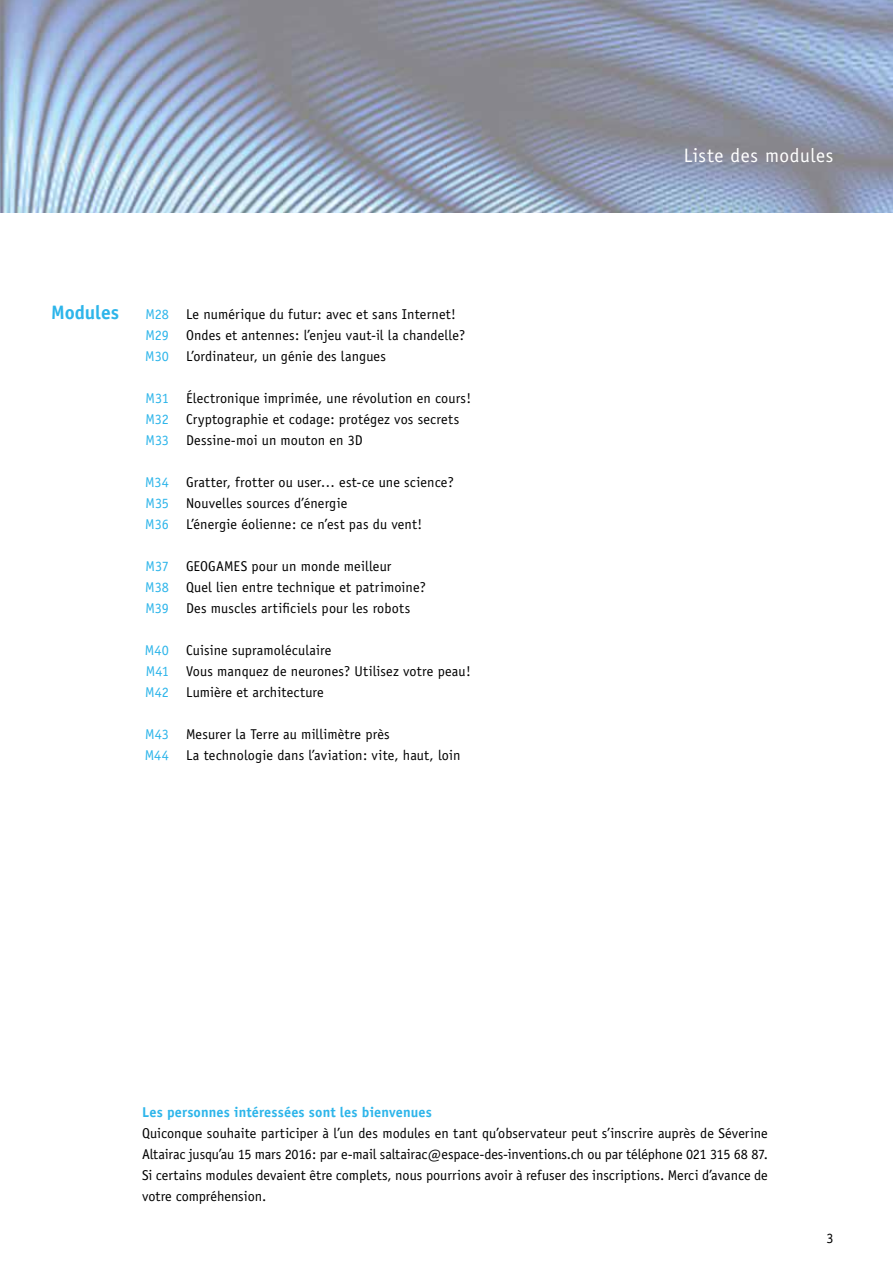
<style>
.page{position:relative;width:893px;height:1263px;background:#fff}
.page>*{position:absolute;margin:0;border:0;box-sizing:border-box;transform-origin:0 0}
.t1{font:19.5px "Officina Sans";letter-spacing:.025em;color:#fff}
.t2{font:700 19.5px "Officina Sans";color:#2db5ea}
.t3{font:14.25px/21px "Officina Sans";letter-spacing:.01em;color:#000}
.t4{font:700 14.25px "Officina Sans";letter-spacing:.01em;color:#2db5ea}
.s1{color:#2db5ea}
</style>
<div class="page">
<img style="left:0;top:0;width:893px;height:213px">
<h1 class="t2" style="left:51px;top:300px;width:69px">Modules</h1>
<p class="t3" style="left:145px;top:303px;width:322px"><span class="s1">M28</span> Le numérique du futur: avec et sans Internet!<br><span class="s1">M29</span> Ondes et antennes: l’enjeu vaut-il la chandelle?<br><span class="s1">M30</span> L’ordinateur, un génie des langues</p>
<p class="t3" style="left:145px;top:387px;width:327px"><span class="s1">M31</span> Électronique imprimée, une révolution en cours!<br><span class="s1">M32</span> Cryptographie et codage: protégez vos secrets<br><span class="s1">M33</span> Dessine-moi un mouton en 3D</p>
<p class="t3" style="left:145px;top:471px;width:310px"><span class="s1">M34</span> Gratter, frotter ou user… est-ce une science?<br><span class="s1">M35</span> Nouvelles sources d’énergie<br><span class="s1">M36</span> L’énergie éolienne: ce n’est pas du vent!</p>
<p class="t3" style="left:145px;top:555px;width:282px"><span class="s1">M37</span> GEOGAMES pour un monde meilleur<br><span class="s1">M38</span> Quel lien entre technique et patrimoine?<br><span class="s1">M39</span> Des muscles artificiels pour les robots</p>
<p class="t3" style="left:145px;top:639px;width:327px"><span class="s1">M40</span> Cuisine supramoléculaire<br><span class="s1">M41</span> Vous manquez de neurones? Utilisez votre peau!<br><span class="s1">M42</span> Lumière et architecture</p>
<p class="t3" style="left:145px;top:723px;width:317px"><span class="s1">M43</span> Mesurer la Terre au millimètre près<br><span class="s1">M44</span> La technologie dans l’aviation: vite, haut, loin</p>
<h1 class="t1" style="left:684px;top:144px;width:151px">Liste des modules</h1>
<h1 class="t1" style="left:774px;top:144px;width:60px">Module</h1>
<p class="t4" style="left:142px;top:1103px;width:291px">Les personnes intéressées sont les bienvenues</p>
<p class="t3" style="left:142px;top:1122px;width:627px;text-align:justify">Quiconque souhaite participer à l’un des modules en tant qu’observateur peut s’inscrire auprès de Séverine Altairac jusqu’au 15 mars 2016: par e-mail saltairac@espace-des-inventions.ch ou par téléphone 021 315 68 87.<br>Si certains modules devaient être complets, nous pourrions avoir à refuser des inscriptions. Merci d’avance de votre compréhension.</p>
<p class="t3" style="left:826px;top:1227px;width:9px">3</p>
</div>
